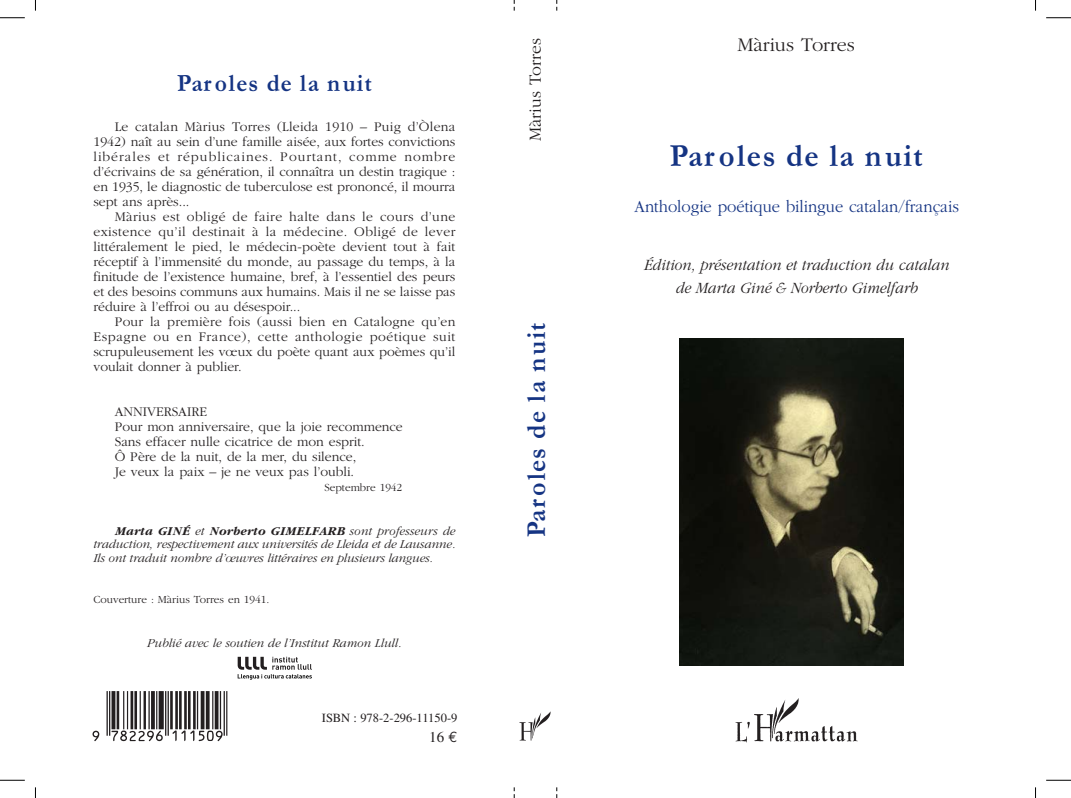
<style>
.page{position:relative;width:1071px;height:798px;background:#fff}
.page>*{position:absolute;margin:0;border:0;box-sizing:border-box;transform-origin:0 0}
.t1{font:50px "Upc Half";color:#231f20}
.t2{font:700 32.5px "Garamond";letter-spacing:.05em;color:#153483;scale:.94 1}
.t3{font:700 27.5px "Garamond";letter-spacing:.05em;color:#153483;scale:.94 1}
.t4{font:700 25px "Garamond";letter-spacing:.05em;color:#153483;scale:.94 1}
.t5{font:300 20px "Garamond";color:#231f20}
.t6{font:300 17.5px "Garamond";color:#153483;scale:.94 1}
.t7{font:300 17.5px "Garamond";color:#231f20}
.t8{font:italic 300 16.25px/22.5px "Garamond";color:#231f20;text-align:center;scale:.94 1}
.t9{font:15px "Times";color:#231f20}
.t10{font:300 13.75px/15px "Garamond";color:#231f20;text-align:justify}
.t11{font:italic 300 12.5px/13.8px "Garamond";letter-spacing:-.005em;color:#231f20;text-align:justify}
.t12{font:12.5px "Times";color:#231f20}
.t13{font:300 11.25px "Garamond";color:#231f20}
.s1{font-weight:700}
.s2{font-family:"Euro Mono"}
</style>
<div class="page">
<svg style="left:0;top:18px;width:25px;height:1px"></svg>
<svg style="left:1046px;top:18px;width:24px;height:1px"></svg>
<svg style="left:1046px;top:779px;width:24px;height:1px"></svg>
<svg style="left:0;top:779px;width:25px;height:1px"></svg>
<img style="left:519px;top:711px;width:32px;height:29px">
<img style="left:735px;top:698px;width:123px;height:45px">
<svg style="left:237px;top:656px;width:75px;height:23px"></svg>
<img style="left:679px;top:338px;width:224px;height:327px">
<h3 class="t4" style="left:177px;top:68px;width:208px">Paroles de la nuit</h3>
<p class="t10" style="left:93px;top:118px;width:363px;text-indent:21px">Le catalan Màrius Torres (Lleida 1910 – Puig d’Òlena 1942) naît au sein d’une famille aisée, aux fortes convictions libérales et républicaines. Pourtant, comme nombre d’écrivains de sa génération, il connaîtra un destin tragique : en 1935, le diagnostic de tuberculose est prononcé, il mourra sept ans après...</p>
<p class="t10" style="left:93px;top:208px;width:363px;text-indent:21px">Màrius est obligé de faire halte dans le cours d’une existence qu’il destinait à la médecine. Obligé de lever littéralement le pied, le médecin-poète devient tout à fait réceptif à l’immensité du monde, au passage du temps, à la finitude de l’existence humaine, bref, à l’essentiel des peurs et des besoins communs aux humains. Mais il ne se laisse pas réduire à l’effroi ou au désespoir...</p>
<p class="t10" style="left:93px;top:313px;width:363px;text-indent:21px">Pour la première fois (aussi bien en Catalogne qu’en Espagne ou en France), cette anthologie poétique suit scrupuleusement les vœux du poète quant aux poèmes qu’il voulait donner à publier.</p>
<p class="t10" style="left:115px;top:403px;width:289px;text-align:left">ANNIVERSAIRE<br>Pour mon anniversaire, que la joie recommence Sans effacer nulle cicatrice de mon esprit.<br>Ô Père de la nuit, de la mer, du silence,<br>Je veux la paix – je ne veux pas l’oubli.</p>
<p class="t13" style="left:324px;top:480px;width:79px">Septembre 1942</p>
<p class="t11" style="left:93px;top:523px;width:363px;text-indent:21px"><span class="s1">Marta GINÉ</span> et <span class="s1">Norberto GIMELFARB</span> sont professeurs de traduction, respectivement aux universités de Lleida et de Lausanne.<br>Ils ont traduit nombre d’œuvres littéraires en plusieurs langues.</p>
<p class="t13" style="left:93px;top:592px;width:177px">Couverture : Màrius Torres en 1941.</p>
<p class="t11" style="left:147px;top:635px;width:256px">Publié avec le soutien de l’Institut Ramon Llull.</p>
<h1 class="t1" style="left:92px;top:694px;width:145px">™xHSMCTGy111509z</h1>
<p class="t12" style="left:322px;top:713px;width:137px">ISBN : 978-2-296-11150-9</p>
<p class="t9" style="left:429px;top:731px;width:30px">16 <span class="s2">€</span></p>
<p class="t7" style="left:524px;top:141px;width:104px;rotate:-90deg">Màrius Torres</p>
<h3 class="t3" style="left:519px;top:537px;width:229px;rotate:-90deg">Paroles de la nuit</h3>
<h3 class="t5" style="left:737px;top:32px;width:119px">Màrius Torres</h3>
<h2 class="t2" style="left:669px;top:136px;width:270px">Paroles de la nuit</h2>
<p class="t6" style="left:634px;top:196px;width:346px">Anthologie poétique bilingue catalan/français</p>
<p class="t8" style="left:644px;top:253px;width:326px">Édition, présentation et traduction du catalan de Marta Giné &amp; Norberto Gimelfarb</p>
</div>
